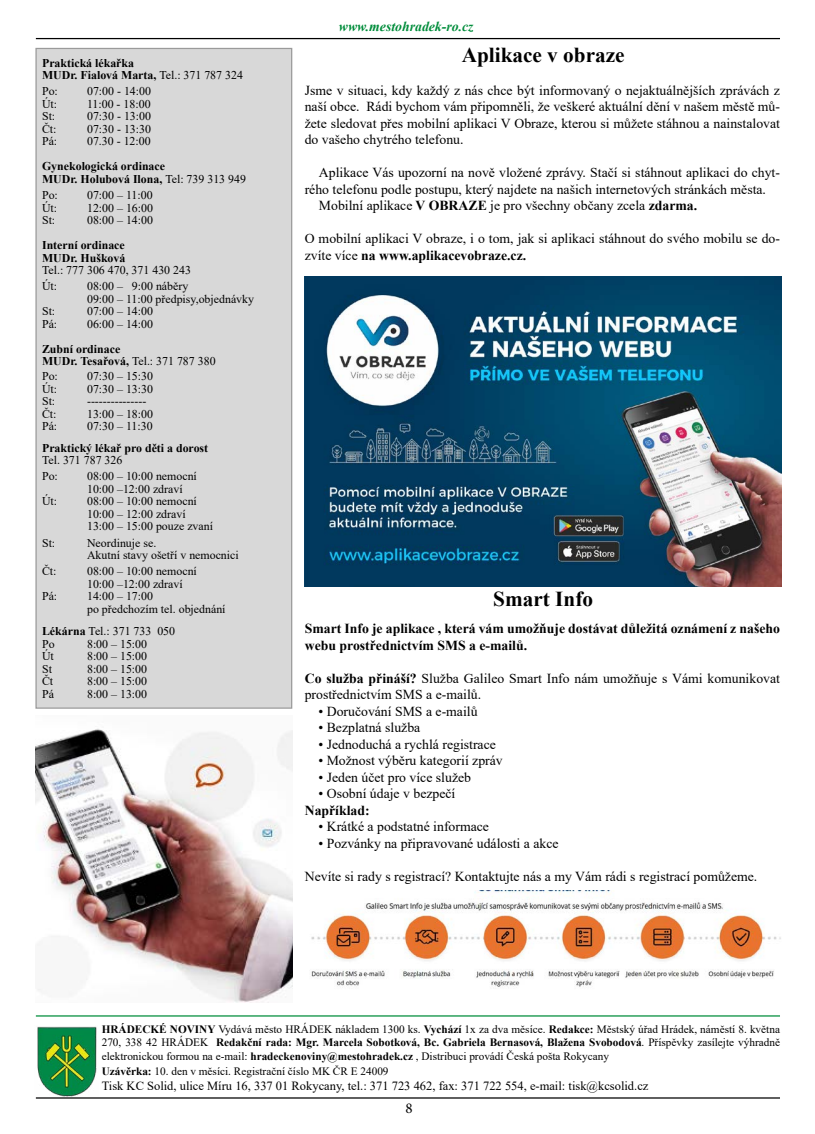
<style>
.page{position:relative;width:815px;height:1134px;background:#fff}
.page>*{position:absolute;margin:0;border:0;box-sizing:border-box;transform-origin:0 0}
.t1{font:700 21.25px "Times New Roman";color:#000}
.t2{font:15px "Minion Pro";color:#000}
.t3{font:13.75px/16.5px "Times New Roman";color:#000}
.t4{font:700 13.75px/16.5px "Times New Roman";color:#000}
.t5{font:italic 700 13.75px "Times New Roman";color:#008d3b}
.t6{font:12.5px "Times New Roman";color:#000}
.t7{font:11.88px/12.5px "Times New Roman";color:#000}
.t8{font:700 11.88px/12.5px "Times New Roman";color:#000}
.t9{font:11.25px/13.5px "Times New Roman";color:#000;text-align:justify}
.s1{font-weight:400}
.s2{font-weight:700}
</style>
<div class="page">
<div style="left:36px;top:48px;width:256px;height:660px;background:#d8d8d8"></div>
<hr style="left:36px;top:38px;width:744px;height:1px;background:#000">
<hr style="left:36px;top:1097px;width:744px;height:1px;background:#000">
<img style="left:37px;top:1026px;width:60px;height:70px">
<hr style="left:36px;top:1015px;width:744px;height:1px;background:#008d3b">
<img style="left:305px;top:277px;width:477px;height:309px">
<img style="left:36px;top:729px;width:256px;height:274px">
<img style="left:311px;top:890px;width:470px;height:97px">
<p class="t8" style="left:42px;top:56px;width:202px">Praktická lékařka<br>MUDr. Fialová Marta, <span class="s1">Tel.: 371 787 324</span></p>
<p class="t7" style="left:42px;top:85px;width:17px">Po:</p>
<p class="t7" style="left:87px;top:85px;width:65px">07:00 - 14:00</p>
<p class="t7" style="left:42px;top:97px;width:17px">Út:</p>
<p class="t7" style="left:87px;top:97px;width:65px">11:00 - 18:00</p>
<p class="t7" style="left:42px;top:110px;width:15px">St:</p>
<p class="t7" style="left:87px;top:110px;width:65px">07:30 - 13:00</p>
<p class="t7" style="left:42px;top:122px;width:16px">Čt:</p>
<p class="t7" style="left:87px;top:122px;width:65px">07:30 - 13:30</p>
<p class="t7" style="left:42px;top:135px;width:17px">Pá:</p>
<p class="t7" style="left:87px;top:135px;width:65px">07.30 - 12:00</p>
<p class="t8" style="left:42px;top:160px;width:205px">Gynekologická ordinace<br>MUDr. Holubová Ilona, <span class="s1">Tel: 739 313 949</span></p>
<p class="t7" style="left:42px;top:188px;width:17px">Po:</p>
<p class="t7" style="left:87px;top:188px;width:67px">07:00 – 11:00</p>
<p class="t7" style="left:42px;top:201px;width:17px">Út:</p>
<p class="t7" style="left:87px;top:201px;width:67px">12:00 – 16:00</p>
<p class="t7" style="left:42px;top:213px;width:15px">St:</p>
<p class="t7" style="left:87px;top:213px;width:67px">08:00 – 14:00</p>
<p class="t8" style="left:42px;top:238px;width:85px">Interní ordinace<br>MUDr. Hušková</p>
<p class="t7" style="left:42px;top:262px;width:150px;line-height:16.2px">Tel.: 777 306 470, 371 430 243<br>Út:</p>
<p class="t7" style="left:87px;top:280px;width:169px">08:00 – 9:00 náběry<br>09:00 – 11:00 předpisy,objednávky</p>
<p class="t7" style="left:42px;top:305px;width:15px">St:</p>
<p class="t7" style="left:87px;top:305px;width:67px">07:00 – 14:00</p>
<p class="t7" style="left:42px;top:317px;width:17px">Pá:</p>
<p class="t7" style="left:87px;top:317px;width:67px">06:00 – 14:00</p>
<p class="t8" style="left:42px;top:342px;width:175px">Zubní ordinace<br>MUDr. Tesařová, <span class="s1">Tel.: 371 787 380</span></p>
<p class="t7" style="left:42px;top:370px;width:17px">Po:</p>
<p class="t7" style="left:87px;top:370px;width:67px">07:30 – 15:30</p>
<p class="t7" style="left:42px;top:382px;width:17px">Út:</p>
<p class="t7" style="left:87px;top:382px;width:67px">07:30 – 13:30</p>
<p class="t7" style="left:42px;top:395px;width:15px">St:</p>
<p class="t7" style="left:87px;top:395px;width:61px">---------------</p>
<p class="t7" style="left:42px;top:407px;width:16px">Čt:</p>
<p class="t7" style="left:87px;top:407px;width:67px">13:00 – 18:00</p>
<p class="t7" style="left:42px;top:420px;width:17px">Pá:</p>
<p class="t7" style="left:87px;top:420px;width:67px">07:30 – 11:30</p>
<p class="t8" style="left:42px;top:441px;width:168px">Praktický lékař pro děti a dorost</p>
<p class="t7" style="left:42px;top:452px;width:82px;line-height:16.2px">Tel. 371 787 326<br>Po:</p>
<p class="t7" style="left:87px;top:470px;width:111px">08:00 – 10:00 nemocní<br>10:00 –12:00 zdraví</p>
<p class="t7" style="left:42px;top:495px;width:17px">Út:</p>
<p class="t7" style="left:87px;top:495px;width:127px">08:00 – 10:00 nemocní<br>10:00 – 12:00 zdraví<br>13:00 – 15:00 pouze zvaní</p>
<p class="t7" style="left:42px;top:536px;width:15px">St:</p>
<p class="t7" style="left:87px;top:536px;width:153px">Neordinuje se.<br>Akutní stavy ošetří v nemocnici</p>
<p class="t7" style="left:42px;top:565px;width:16px">Čt:</p>
<p class="t7" style="left:87px;top:565px;width:111px">08:00 – 10:00 nemocní<br>10:00 –12:00 zdraví</p>
<p class="t7" style="left:42px;top:590px;width:17px">Pá:</p>
<p class="t7" style="left:87px;top:590px;width:140px">14:00 – 17:00<br>po předchozím tel. objednání</p>
<p class="t7" style="left:42px;top:625px;width:135px"><span class="s2">Lékárna</span> Tel.: 371 733 050<br>Po</p>
<p class="t7" style="left:87px;top:637px;width:62px">8:00 – 15:00</p>
<p class="t7" style="left:42px;top:650px;width:13px">Út</p>
<p class="t7" style="left:87px;top:650px;width:62px">8:00 – 15:00</p>
<p class="t7" style="left:42px;top:662px;width:11px">St</p>
<p class="t7" style="left:87px;top:662px;width:62px">8:00 – 15:00</p>
<p class="t7" style="left:42px;top:675px;width:13px">Čt</p>
<p class="t7" style="left:87px;top:675px;width:62px">8:00 – 15:00</p>
<p class="t7" style="left:42px;top:687px;width:13px">Pá</p>
<p class="t7" style="left:87px;top:687px;width:62px">8:00 – 13:00</p>
<p class="t5" style="left:339px;top:17px;width:136px">www.mestohradek-ro.cz</p>
<h1 class="t1" style="left:462px;top:40px;width:164px">Aplikace v obraze</h1>
<p class="t3" style="left:305px;top:81px;width:477px;text-align:justify">Jsme v situaci, kdy každý z nás chce být informovaný o nejaktuálnějších zprávách z naší obce. Rádi bychom vám připomněli, že veškeré aktuální dění v našem městě mů&shy;žete sledovat přes mobilní aplikaci V Obraze, kterou si můžete stáhnou a nainstalovat do vašeho chytrého telefonu.</p>
<p class="t3" style="left:319px;top:164px;width:463px">Aplikace Vás upozorní na nově vložené zprávy. Stačí si stáhnout aplikaci do chyt-</p>
<p class="t3" style="left:305px;top:180px;width:463px">rého telefonu podle postupu, který najdete na našich internetových stránkách města.</p>
<p class="t3" style="left:319px;top:197px;width:380px">Mobilní aplikace <span class="s2">V OBRAZE</span> je pro všechny občany zcela <span class="s2">zdarma.</span></p>
<p class="t3" style="left:305px;top:230px;width:477px">O mobilní aplikaci V obraze, i o tom, jak si aplikaci stáhnout do svého mobilu se do&shy;zvíte více <span class="s2">na www.aplikacevobraze.cz.</span></p>
<h1 class="t1" style="left:493px;top:584px;width:101px">Smart Info</h1>
<p class="t4" style="left:305px;top:620px;width:477px">Smart Info je aplikace , která vám umožňuje dostávat důležitá oznámení z našeho webu prostřednictvím SMS a e-mailů.</p>
<p class="t3" style="left:305px;top:669px;width:477px"><span class="s2">Co služba přináší?</span> Služba Galileo Smart Info nám umožňuje s Vámi komunikovat prostřednictvím SMS a e-mailů.</p>
<p class="t3" style="left:319px;top:702px;width:161px">• Doručování SMS a e-mailů</p>
<p class="t3" style="left:319px;top:719px;width:103px">• Bezplatná služba</p>
<p class="t3" style="left:319px;top:735px;width:179px">• Jednoduchá a rychlá registrace</p>
<p class="t3" style="left:319px;top:752px;width:186px">• Možnost výběru kategorií zpráv</p>
<p class="t3" style="left:319px;top:768px;width:154px">• Jeden účet pro více služeb</p>
<p class="t3" style="left:319px;top:785px;width:138px">• Osobní údaje v bezpečí</p>
<p class="t4" style="left:305px;top:801px;width:66px">Například:</p>
<p class="t3" style="left:319px;top:818px;width:172px">• Krátké a podstatné informace</p>
<p class="t3" style="left:319px;top:834px;width:242px">• Pozvánky na připravované události a akce</p>
<p class="t3" style="left:305px;top:867px;width:454px">Nevíte si rady s registrací? Kontaktujte nás a my Vám rádi s registrací pomůžeme.</p>
<p class="t9" style="left:102px;top:1022px;width:680px"><span class="s2">HRÁDECKÉ NOVINY</span> Vydává město HRÁDEK nákladem 1300 ks. <span class="s2">Vychází</span> 1x za dva měsíce. <span class="s2">Redakce:</span> Městský úřad Hrádek, náměstí 8. května 270, 338 42 HRÁDEK <span class="s2">Redakční rada: Mgr. Marcela Sobotková, Bc. Gabriela Bernasová, Blažena Svobodová</span>. Příspěvky zasílejte výhradně elektronickou formou na e-mail: <span class="s2">hradeckenoviny@mestohradek.cz</span> , Distribuci provádí Česká pošta Rokycany</p>
<p class="t9" style="left:102px;top:1064px;width:288px"><span class="s2">Uzávěrka:</span> 10. den v měsíci. Registrační číslo MK ČR E 24009</p>
<p class="t6" style="left:102px;top:1077px;width:548px">Tisk KC Solid, ulice Míru 16, 337 01 Rokycany, tel.: 371 723 462, fax: 371 722 554, e-mail: tisk@kcsolid.cz</p>
<p class="t2" style="left:405px;top:1098px;width:9px">8</p>
</div>
